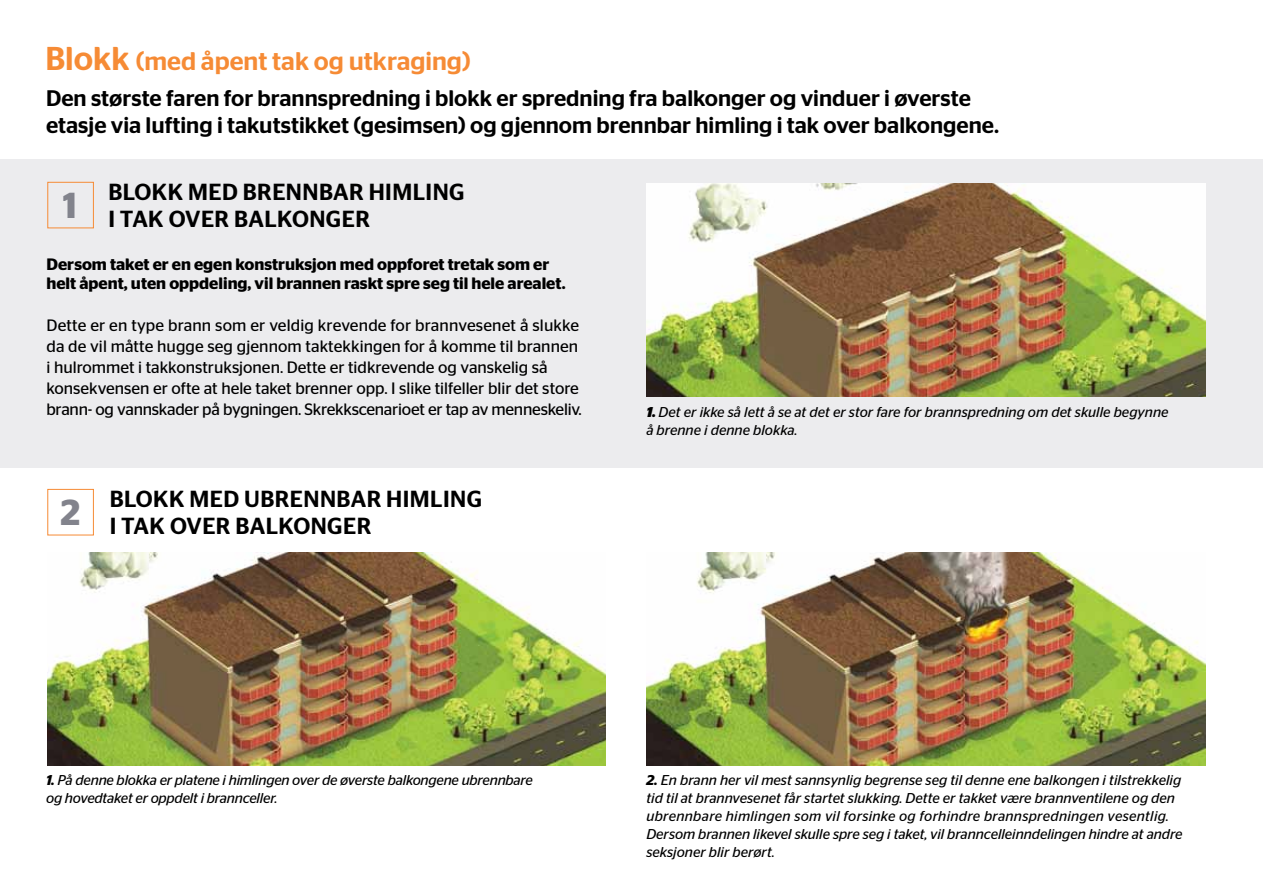
<style>
.page{position:relative;width:1263px;height:893px;background:#fff}
.page>*{position:absolute;margin:0;border:0;box-sizing:border-box;transform-origin:0 0}
.t1{font:600 36.15px "Stag Sans";color:#82838c}
.t2{font:500 25.5px "Stag Sans";color:#f68b35}
.t3{font:500 23.25px/26.2px "Stag Sans";letter-spacing:.02em;color:#000}
.t4{font:500 22.5px/27px "Stag Sans";color:#000}
.t5{font:16.5px/21px "Stag Sans";color:#000}
.t6{font:600 16.5px/19.5px "Stag Sans";color:#000}
.t7{font:italic 14.25px/18px "Stag Sans";color:#000}
.s1{font-size:33px}
.s2{font-weight:700}
.s3{font-weight:600}
</style>
<div class="page">
<div style="left:0;top:159px;width:1263px;height:309px;background:#ececee"></div>
<img style="left:647px;top:553px;width:558px;height:212px">
<img style="left:47px;top:553px;width:559px;height:212px">
<div style="left:47px;top:489px;width:47px;height:46px;border:1px solid #f68b35"></div>
<img style="left:647px;top:184px;width:558px;height:212px">
<div style="left:47px;top:182px;width:47px;height:46px;border:1px solid #f68b35"></div>
<h2 class="t2" style="left:45px;top:46px;width:427px"><span class="s1">Blokk</span> (med åpent tak og utkraging)</h2>
<h3 class="t4" style="left:46px;top:84px;width:955px">Den største faren for brannspredning i blokk er spredning fra balkonger og vinduer i øverste etasje via lufting i takutstikket (gesimsen) og gjennom brennbar himling i tak over balkongene.</h3>
<h1 class="t1" style="left:63px;top:184px;width:16px">1</h1>
<h3 class="t3" style="left:108px;top:179px;width:31px">Blokk</h3>
<h3 class="t3" style="left:108px;top:179px;width:358px;text-indent:80px">med brennbar himling i tak over balko</h3>
<h3 class="t3" style="left:309px;top:205px;width:62px">nger</h3>
<p class="t6" style="left:46px;top:254px;width:521px">Dersom taket er en egen konstruksjon med oppforet tretak som er helt åpent, uten oppdeling, vil brannen raskt spre seg til hele arealet.</p>
<p class="t5" style="left:46px;top:315px;width:537px">Dette er en type brann som er veldig krevende for brannvesenet å slukke da de vil måtte hugge seg gjennom taktekkingen for å komme til brannen i hulrommet i takkonstruksjonen. Dette er tidkrevende og vanskelig så konsekvensen er ofte at hele taket brenner opp. I slike tilfeller blir det store brann- og vannskader på bygningen. Skrekkscenarioet er tap av menneskeliv.</p>
<h3 class="t3" style="left:61px;top:486px;width:423px;text-indent:129px">med ubrennbar himling<br><sup>2</sup> i tak over balko</h3>
<h3 class="t3" style="left:110px;top:486px;width:31px">Blokk</h3>
<h3 class="t3" style="left:311px;top:512px;width:62px">nger</h3>
<p class="t7" style="left:646px;top:403px;width:524px"><span class="s2">1.</span> Det er ikke så lett å se at det er stor fare for brannspredning om det skulle begynne å brenne i denne blokka.</p>
<p class="t7" style="left:46px;top:771px;width:488px"><span class="s3">1.</span> På denne blokka er platene i himlingen over de øverste balkongene ubrennbare og hovedtaket er oppdelt i brannceller.</p>
<p class="t7" style="left:646px;top:771px;width:538px"><span class="s3">2.</span> En brann her vil mest sannsynlig begrense seg til denne ene balkongen i tilstrekkelig tid til at brannvesenet får startet slukking. Dette er takket være brannventilene og den ubrennbare himlingen som vil forsinke og forhindre brannspredningen vesentlig.<br>Dersom brannen likevel skulle spre seg i taket, vil branncelleinndelingen hindre at andre seksjoner blir berørt.</p>
</div>
